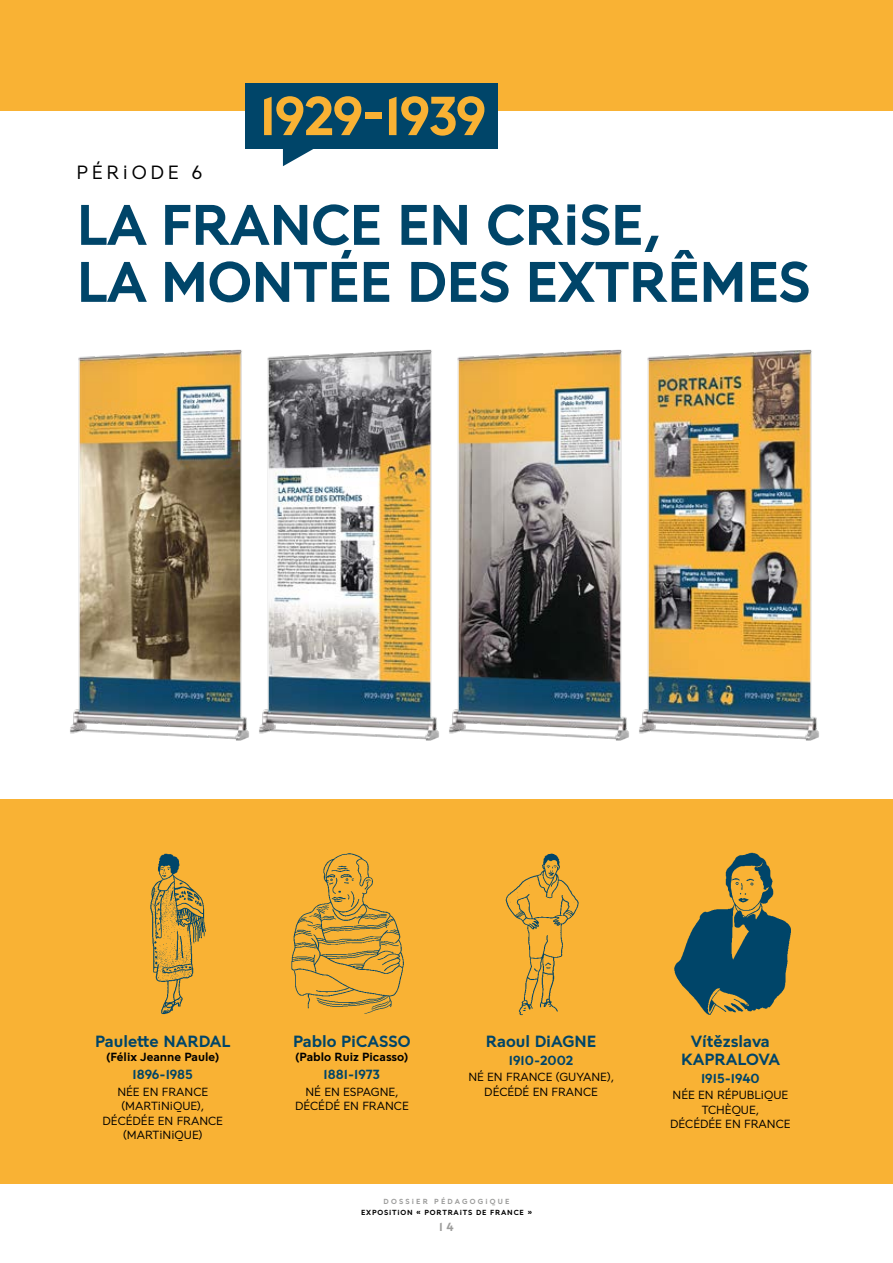
<style>
.page{position:relative;width:893px;height:1263px;background:#fff}
.page>*{position:absolute;margin:0;border:0;box-sizing:border-box;transform-origin:0 0}
.t1{font:700 57px/57px "Buffon Pro";letter-spacing:-.01em;color:#004569}
.t2{font:700 54.75px "Buffon Pro";letter-spacing:-.03em;color:#f9b234}
.t3{font:19.5px "Buffon Pro";letter-spacing:.19em;color:#000}
.t4{font:700 16.5px/18px "Buffon Pro";color:#004569;text-align:center}
.t5{font:700 13.5px "Buffon Pro";color:#004569}
.t6{font:12px/14.4px "Buffon Pro";color:#000;text-align:center}
.t7{font:700 12px "Buffon Pro";color:#000}
.t8{font:700 12px "Buffon Pro";color:#9d9d9c}
.t9{font:700 7.5px "Buffon Pro";letter-spacing:.11em;color:#000}
.t10{font:700 7.5px "Buffon Pro";letter-spacing:.29em;color:#9d9d9c}
</style>
<div class="page">
<div style="left:0;top:799px;width:893px;height:385px;background:#f9b234"></div>
<div style="left:0;top:0;width:893px;height:110px;background:#f9b234"></div>
<img style="left:70px;top:349px;width:179px;height:391px">
<img style="left:259px;top:349px;width:180px;height:391px">
<img style="left:449px;top:349px;width:180px;height:391px">
<img style="left:639px;top:349px;width:180px;height:391px">
<img style="left:150px;top:853px;width:56px;height:162px">
<img style="left:291px;top:853px;width:113px;height:161px">
<img style="left:505px;top:853px;width:74px;height:163px">
<img style="left:674px;top:852px;width:117px;height:163px">
<svg style="left:283px;top:148px;width:45px;height:18px"></svg>
<div style="left:245px;top:83px;width:252px;height:65px;background:#004569"></div>
<h2 class="t2" style="left:259px;top:80px;width:229px">1929-1939</h2>
<h3 class="t3" style="left:77px;top:161px;width:127px">PÉRIODE 6</h3>
<h1 class="t1" style="left:77px;top:197px;width:735px">LA FRANCE EN CRISE,<br>LA MONTÉE DES EXTRÊMES</h1>
<h3 class="t4" style="left:95px;top:1032px;width:137px">Paulette NARDAL</h3>
<p class="t7" style="left:106px;top:1049px;width:114px">(Félix Jeanne Paule)</p>
<p class="t5" style="left:133px;top:1066px;width:62px">1896-1985</p>
<p class="t6" style="left:103px;top:1084px;width:122px">NÉE EN FRANCE (MARTINIQUE),<br>DÉCÉDÉE EN FRANCE (MARTINIQUE)</p>
<h3 class="t4" style="left:293px;top:1032px;width:119px">Pablo PICASSO</h3>
<p class="t7" style="left:296px;top:1049px;width:114px">(Pablo Ruiz Picasso)</p>
<p class="t5" style="left:324px;top:1066px;width:58px">1881-1973</p>
<p class="t6" style="left:295px;top:1084px;width:115px">NÉ EN ESPAGNE,<br>DÉCÉDÉ EN FRANCE</p>
<h3 class="t4" style="left:486px;top:1032px;width:112px">Raoul DIAGNE</h3>
<p class="t5" style="left:509px;top:1051px;width:66px">1910-2002</p>
<p class="t6" style="left:468px;top:1070px;width:147px">NÉ EN FRANCE (GUYANE),<br>DÉCÉDÉ EN FRANCE</p>
<p class="t10" style="left:384px;top:1197px;width:127px">DOSSIER PÉDAGOGIQUE</p>
<p class="t9" style="left:361px;top:1207px;width:172px">EXPOSITION « PORTRAITS DE FRANCE »</p>
<p class="t8" style="left:439px;top:1219px;width:16px">1 4</p>
<h3 class="t4" style="left:681px;top:1032px;width:100px">Vítězslava<br>KAPRALOVA</h3>
<p class="t5" style="left:701px;top:1069px;width:60px">1915-1940</p>
<p class="t6" style="left:670px;top:1088px;width:122px">NÉE EN RÉPUBLIQUE<br>TCHÈQUE,<br>DÉCÉDÉE EN FRANCE</p>
</div>
